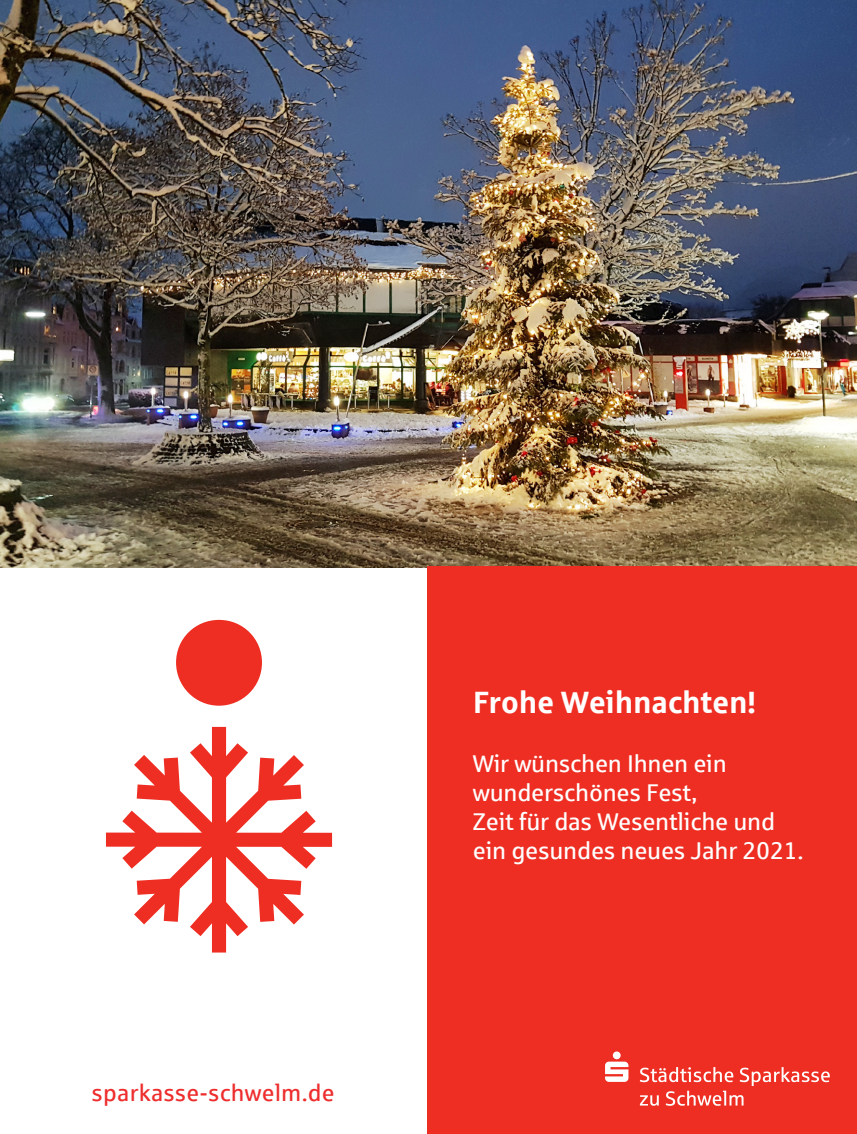
<style>
.page{position:relative;width:857px;height:1134px;background:#fff}
.page>*{position:absolute;margin:0;border:0;box-sizing:border-box;transform-origin:0 0}
.t1{font:700 30.8px "Sparkasse Rg";letter-spacing:-.01em;color:#fff}
.t2{font:24.2px/29.2px "Sparkasse Rg";letter-spacing:-.01em;color:#fff}
.t3{font:23.6px "Sparkasse Rg";letter-spacing:.01em;color:#ee2d2d}
</style>
<div class="page">
<img style="left:1px;top:0;width:854px;height:567px">
<div style="left:427px;top:567px;width:429px;height:567px;background:#ee2e22"></div>
<svg style="left:605px;top:1051px;width:23px;height:31px"></svg>
<svg style="left:639px;top:1067px;width:190px;height:39px"></svg>
<svg style="left:106px;top:727px;width:226px;height:225px"></svg>
<div style="left:176px;top:620px;width:86px;height:86px;background:#ee2e22;border-radius:50%"></div>
<p class="t3" style="left:92px;top:1078px;width:244px">sparkasse-schwelm.de</p>
<p class="t1" style="left:472px;top:682px;width:285px">Frohe Weihnachten!</p>
<p class="t2" style="left:472px;top:748px;width:332px">Wir wünschen Ihnen ein wunderschönes Fest,<br>Zeit für das Wesentliche und ein gesundes neues Jahr 2021.</p>
</div>
